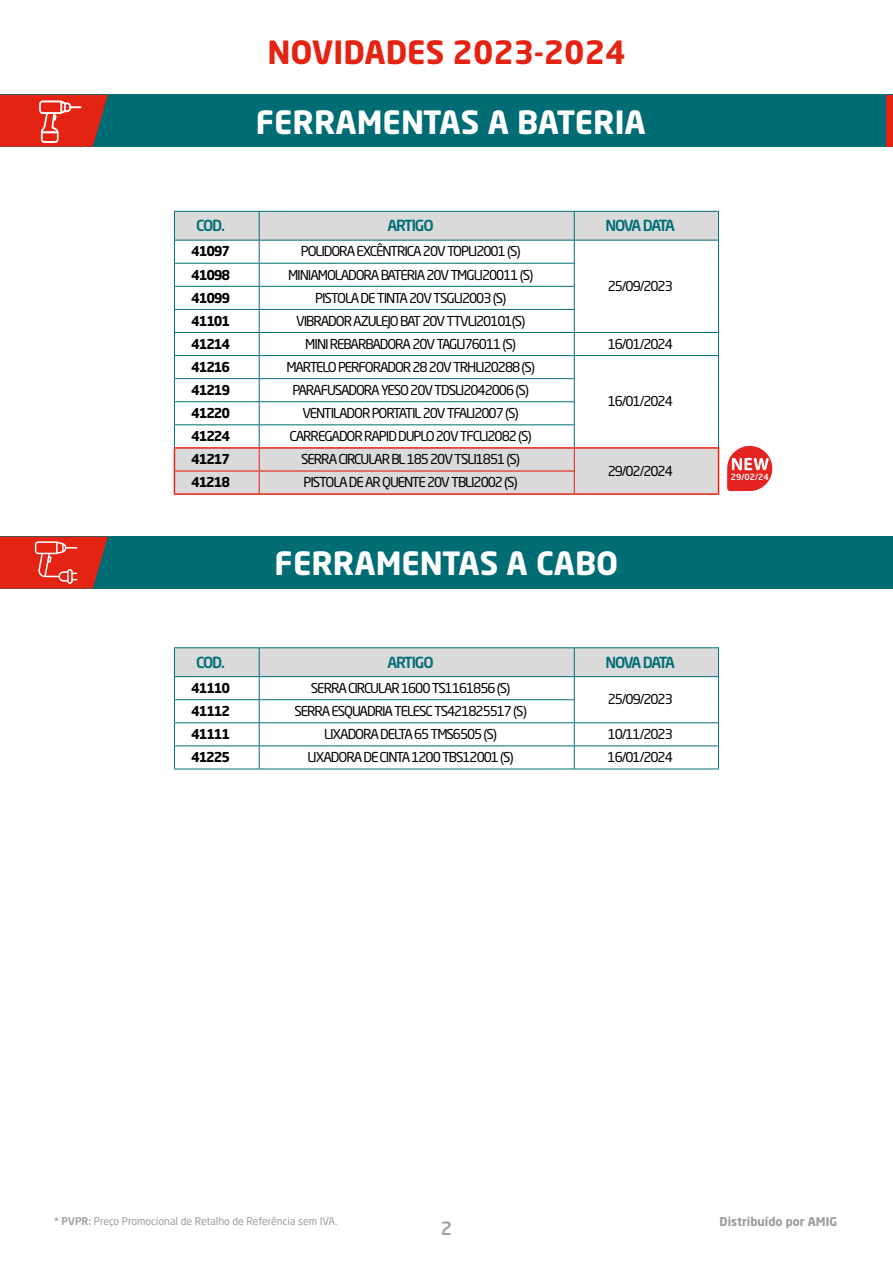
<style>
.page{position:relative;width:893px;height:1263px;background:#fff}
.page>*{position:absolute;margin:0;border:0;box-sizing:border-box;transform-origin:0 0}
.t1{font:700 31.65px "Neo Sans Pro Cyr";color:#fff}
.t2{font:700 31.65px "Neo Sans Pro Cyr";color:#e42313}
.t3{font:500 18px "Neo Sans Pro Cyr";color:#9d9d9c}
.t4{font:500 15.15px "Neo Sans Pro Cyr";letter-spacing:-.095em;color:#006d75}
.t5{font:500 15.15px "Neo Sans Pro Cyr";letter-spacing:-.125em;color:#006d75}
.t6{font:13.5px "Neo Sans Pro Cyr";letter-spacing:-.08em;color:#000}
.t7{font:700 13.5px "Neo Sans Pro Cyr";letter-spacing:-.08em;color:#000}
.t8{font:700 12px "Neo Sans Pro Cyr";color:#9d9d9c}
.t9{font:10.5px "Neo Sans Pro Cyr";color:#9d9d9c}
.t10{font:500 8.4px "Neo Sans Pro";color:#fff}
.s1{font-weight:500}
</style>
<div class="page">
<div style="left:0;top:95px;width:893px;height:52px;background:#006d75"></div>
<div style="left:0;top:537px;width:893px;height:52px;background:#006d75"></div>
<div style="left:887px;top:95px;width:6px;height:52px;background:#e42313"></div>
<svg style="left:0;top:95px;width:108px;height:52px;background:#d43629"></svg>
<svg style="left:0;top:537px;width:108px;height:52px;background:#d33629"></svg>
<hr style="left:174px;top:647px;width:85px;height:1px;background:#006d75">
<hr style="left:259px;top:647px;width:315px;height:1px;background:#006d75">
<hr style="left:574px;top:647px;width:145px;height:1px;background:#006d75">
<hr style="left:174px;top:769px;width:85px;height:1px;background:#006d75">
<hr style="left:574px;top:769px;width:145px;height:1px;background:#006d75">
<svg style="left:174px;top:648px;width:545px;height:121px"></svg>
<hr style="left:259px;top:769px;width:315px;height:1px;background:#006d75">
<svg style="left:175px;top:212px;width:543px;height:281px"></svg>
<svg style="left:175px;top:241px;width:543px;height:114px"></svg>
<hr style="left:174px;top:211px;width:85px;height:1px;background:#006d75">
<hr style="left:259px;top:211px;width:315px;height:1px;background:#006d75">
<hr style="left:574px;top:211px;width:145px;height:1px;background:#006d75">
<hr style="left:174px;top:240px;width:85px;height:1px;background:#006d75">
<hr style="left:259px;top:240px;width:315px;height:1px;background:#006d75">
<hr style="left:574px;top:240px;width:145px;height:1px;background:#006d75">
<hr style="left:174px;top:263px;width:85px;height:1px;background:#006d75">
<hr style="left:259px;top:263px;width:316px;height:1px;background:#006d75">
<hr style="left:174px;top:286px;width:85px;height:1px;background:#006d75">
<hr style="left:259px;top:286px;width:316px;height:1px;background:#006d75">
<hr style="left:174px;top:309px;width:85px;height:1px;background:#006d75">
<hr style="left:259px;top:309px;width:316px;height:1px;background:#006d75">
<hr style="left:174px;top:332px;width:85px;height:1px;background:#006d75">
<hr style="left:259px;top:332px;width:315px;height:1px;background:#006d75">
<hr style="left:574px;top:332px;width:145px;height:1px;background:#006d75">
<hr style="left:174px;top:355px;width:85px;height:1px;background:#006d75">
<hr style="left:574px;top:355px;width:145px;height:1px;background:#006d75">
<hr style="left:174px;top:378px;width:85px;height:1px;background:#006d75">
<hr style="left:174px;top:401px;width:85px;height:1px;background:#006d75">
<hr style="left:174px;top:424px;width:85px;height:1px;background:#006d75">
<hr style="left:175px;top:470px;width:84px;height:2px;background:#e42313">
<hr style="left:259px;top:470px;width:315px;height:2px;background:#e42313">
<svg style="left:259px;top:212px;width:1px;height:281px"></svg>
<hr style="left:259px;top:355px;width:315px;height:1px;background:#006d75">
<svg style="left:574px;top:212px;width:1px;height:281px"></svg>
<hr style="left:259px;top:378px;width:316px;height:1px;background:#006d75">
<hr style="left:259px;top:401px;width:316px;height:1px;background:#006d75">
<hr style="left:259px;top:424px;width:316px;height:1px;background:#006d75">
<hr style="left:174px;top:447px;width:85px;height:2px;background:#e42313">
<hr style="left:259px;top:447px;width:315px;height:2px;background:#e42313">
<hr style="left:574px;top:447px;width:145px;height:2px;background:#e42313">
<svg style="left:718px;top:212px;width:1px;height:281px"></svg>
<hr style="left:574px;top:493px;width:145px;height:2px;background:#e42313">
<svg style="left:174px;top:212px;width:1px;height:281px"></svg>
<hr style="left:174px;top:493px;width:85px;height:2px;background:#e42313">
<hr style="left:259px;top:493px;width:315px;height:2px;background:#e42313">
<svg style="left:727px;top:446px;width:45px;height:45px"></svg>
<h1 class="t2" style="left:267px;top:32px;width:360px">NOVIDADES 2023-2024</h1>
<h1 class="t1" style="left:256px;top:102px;width:392px">FERRAMENTAS A BATERIA</h1>
<p class="t4" style="left:196px;top:216px;width:30px">COD.</p>
<p class="t4" style="left:388px;top:216px;width:48px">ARTIGO</p>
<p class="t5" style="left:606px;top:216px;width:71px">NOVA DATA</p>
<p class="t7" style="left:191px;top:243px;width:41px">41097</p>
<p class="t6" style="left:301px;top:243px;width:221px">POLIDORA EXCÊNTRICA 20V TOPLI2001 (S)</p>
<p class="t6" style="left:608px;top:278px;width:67px">25/09/2023</p>
<p class="t7" style="left:191px;top:266px;width:41px">41098</p>
<p class="t6" style="left:288px;top:266px;width:247px">MINIAMOLADORA BATERIA 20V TMGLI20011 (S)</p>
<p class="t7" style="left:191px;top:289px;width:41px">41099</p>
<p class="t6" style="left:315px;top:289px;width:193px">PISTOLA DE TINTA 20V TSGLI2003 (S)</p>
<p class="t7" style="left:191px;top:312px;width:41px">41101</p>
<p class="t6" style="left:296px;top:312px;width:231px">VIBRADOR AZULEJO BAT 20V TTVLI20101(S)</p>
<p class="t7" style="left:191px;top:335px;width:41px">41214</p>
<p class="t6" style="left:305px;top:336px;width:212px">MINI REBARBADORA 20V TAGLI76011 (S)</p>
<p class="t6" style="left:608px;top:336px;width:67px">16/01/2024</p>
<p class="t7" style="left:191px;top:358px;width:41px">41216</p>
<p class="t6" style="left:286px;top:359px;width:250px">MARTELO PERFORADOR 28 20V TRHLI20288 (S)</p>
<p class="t6" style="left:608px;top:393px;width:67px">16/01/2024</p>
<p class="t7" style="left:191px;top:381px;width:41px">41219</p>
<p class="t6" style="left:292px;top:382px;width:238px">PARAFUSADORA YESO 20V TDSLI2042006 (S)</p>
<p class="t7" style="left:191px;top:404px;width:41px">41220</p>
<p class="t6" style="left:303px;top:405px;width:217px">VENTILADOR PORTATIL 20V TFALI2007 (S)</p>
<p class="t7" style="left:191px;top:427px;width:41px">41224</p>
<p class="t6" style="left:290px;top:428px;width:244px">CARREGADOR RAPID DUPLO 20V TFCLI2082 (S)</p>
<p class="t7" style="left:191px;top:450px;width:41px">41217</p>
<p class="t6" style="left:301px;top:451px;width:220px">SERRA CIRCULAR BL 185 20V TSLI1851 (S)</p>
<p class="t6" style="left:608px;top:462px;width:67px">29/02/2024</p>
<p class="t7" style="left:191px;top:474px;width:41px">41218</p>
<p class="t6" style="left:303px;top:474px;width:216px">PISTOLA DE AR QUENTE 20V TBLI2002 (S)</p>
<h1 class="t1" style="left:275px;top:543px;width:345px">FERRAMENTAS A CABO</h1>
<p class="t4" style="left:196px;top:652px;width:30px">COD.</p>
<p class="t4" style="left:388px;top:652px;width:48px">ARTIGO</p>
<p class="t5" style="left:606px;top:652px;width:71px">NOVA DATA</p>
<p class="t7" style="left:191px;top:679px;width:41px">41110</p>
<p class="t6" style="left:311px;top:680px;width:201px">SERRA CIRCULAR 1600 TS1161856 (S)</p>
<p class="t6" style="left:608px;top:691px;width:67px">25/09/2023</p>
<p class="t7" style="left:191px;top:702px;width:41px">41112</p>
<p class="t6" style="left:294px;top:703px;width:234px">SERRA ESQUADRIA TELESC TS421825517 (S)</p>
<p class="t7" style="left:191px;top:725px;width:41px">41111</p>
<p class="t6" style="left:324px;top:726px;width:174px">LIXADORA DELTA 65 TMS6505 (S)</p>
<p class="t6" style="left:608px;top:726px;width:67px">10/11/2023</p>
<p class="t7" style="left:191px;top:748px;width:41px">41225</p>
<p class="t6" style="left:307px;top:749px;width:208px">LIXADORA DE CINTA 1200 TBS12001 (S)</p>
<p class="t6" style="left:608px;top:749px;width:67px">16/01/2024</p>
<p class="t10" style="left:731px;top:471px;width:39px">29/02/24</p>
<p class="t9" style="left:54px;top:1215px;width:285px"><span class="s1">* PVPR:</span> Preço Promocional de Retalho de Referência sem IVA.</p>
<p class="t8" style="left:719px;top:1214px;width:119px">Distribuído por AMIG</p>
<h2 class="t3" style="left:441px;top:1217px;width:13px">2</h2>
</div>
